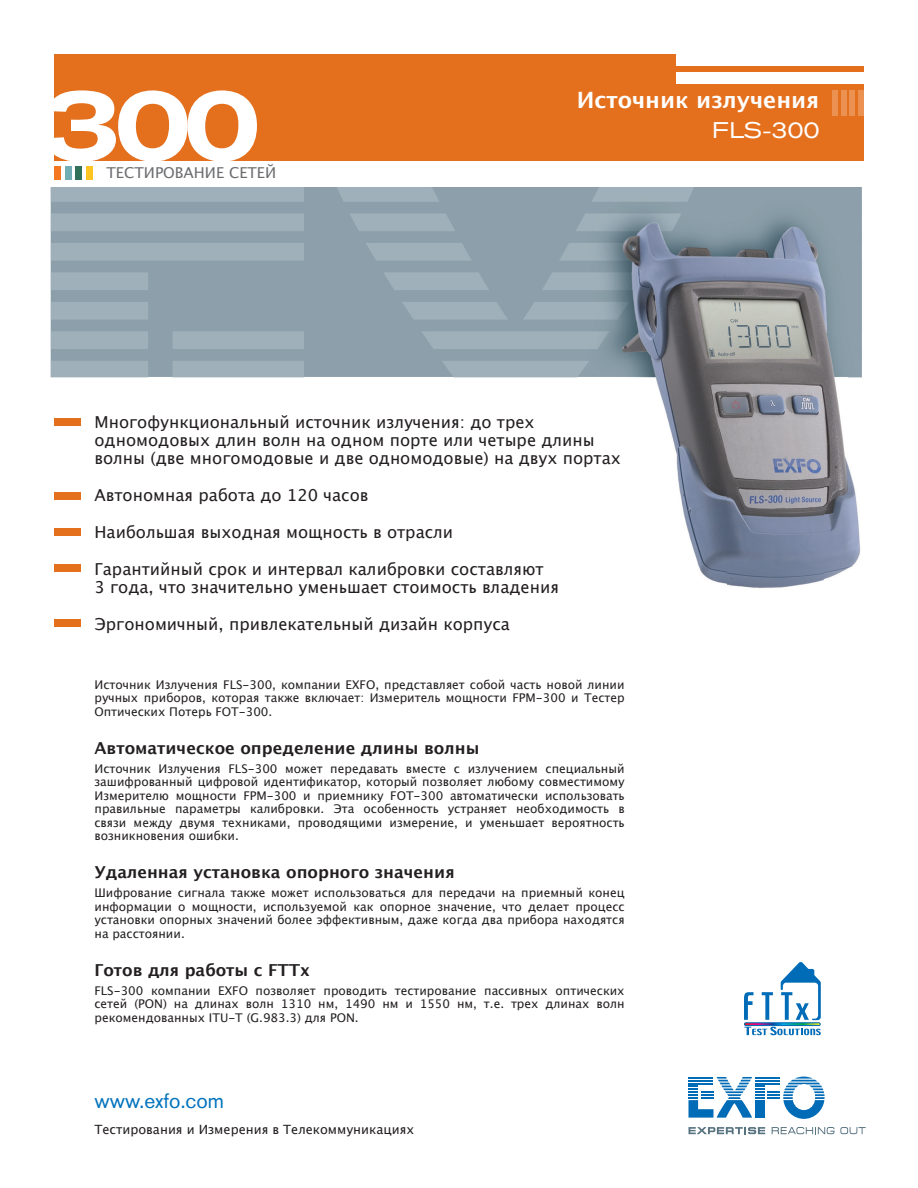
<style>
.page{position:relative;width:918px;height:1188px;background:#fff}
.page>*{position:absolute;margin:0;border:0;box-sizing:border-box;transform-origin:0 0}
.t1{font:500 expanded 105px "Akzidenz Grotesk BE";color:#fff}
.t2{font:700 22.5px "Lucida Grande";color:#fff}
.t3{font:expanded 22.5px "Akzidenz Grotesk BE";color:#fff}
.t4{font:21px "Akzidenz Grotesk BE";color:#0072bc}
.t5{font:16.5px/18px "Lucida Grande";color:#231f20}
.t6{font:700 16.5px "Lucida Grande";color:#231f20}
.t7{font:15px "Lucida Grande";color:#6c6d70}
.t8{font:12.75px "Lucida Grande";color:#231f20}
.t9{font:12px/13.5px "Lucida Grande";color:#231f20;text-align:justify}
</style>
<div class="page">
<img style="left:51px;top:187px;width:811px;height:401px">
<div style="left:54px;top:54px;width:810px;height:106px;background:#e4701e"></div>
<div style="left:676px;top:54px;width:188px;height:12px;background:#fff"></div>
<div style="left:676px;top:72px;width:188px;height:12px;background:#fff"></div>
<div style="left:859px;top:90px;width:5px;height:26px;background:#eb9252"></div>
<div style="left:850px;top:90px;width:5px;height:26px;background:#eb9252"></div>
<div style="left:841px;top:90px;width:5px;height:26px;background:#eb9252"></div>
<div style="left:832px;top:90px;width:5px;height:26px;background:#eb9252"></div>
<svg style="left:689px;top:1077px;width:136px;height:42px"></svg>
<svg style="left:772px;top:1127px;width:94px;height:7px"></svg>
<svg style="left:689px;top:1127px;width:76px;height:7px"></svg>
<div style="left:54px;top:419px;width:27px;height:7px;background:#e4701e"></div>
<div style="left:54px;top:166px;width:7px;height:14px;background:#f47721"></div>
<div style="left:65px;top:166px;width:7px;height:14px;background:#72aeb6"></div>
<div style="left:76px;top:166px;width:6px;height:14px;background:#327159"></div>
<div style="left:86px;top:166px;width:7px;height:14px;background:#fec422"></div>
<div style="left:54px;top:493px;width:27px;height:7px;background:#e4701e"></div>
<div style="left:54px;top:565px;width:27px;height:7px;background:#e4701e"></div>
<div style="left:54px;top:619px;width:27px;height:8px;background:#e4701e"></div>
<svg style="left:744px;top:992px;width:10px;height:28px"></svg>
<svg style="left:762px;top:992px;width:11px;height:28px"></svg>
<svg style="left:744px;top:1027px;width:77px;height:8px"></svg>
<div style="left:744px;top:1023px;width:76px;height:3px;border:1px solid #006bb6"></div>
<svg style="left:781px;top:962px;width:40px;height:58px"></svg>
<div style="left:54px;top:528px;width:27px;height:8px;background:#e4701e"></div>
<h1 class="t1" style="left:42px;top:86px;width:221px">300</h1>
<p class="t7" style="left:106px;top:164px;width:171px">ТЕСТИРОВАНИЕ СЕТЕЙ</p>
<h2 class="t2" style="left:577px;top:86px;width:244px">Источник излучения</h2>
<h2 class="t3" style="left:712px;top:122px;width:109px">FLS-300</h2>
<h3 class="t5" style="left:94px;top:413px;width:528px">Многофункциональный источник излучения: до трех одномодовых длин волн на одном порте или четыре длины волны (две многомодовые и две одномодовые) на двух портах</h3>
<h3 class="t5" style="left:94px;top:486px;width:275px">Автономная работа до 120 часов</h3>
<h3 class="t5" style="left:94px;top:523px;width:360px">Наибольшая выходная мощность в отрасли</h3>
<h3 class="t5" style="left:94px;top:560px;width:466px">Гарантийный срок и интервал калибровки составляют<br>3 года, что значительно уменьшает стоимость владения</h3>
<h3 class="t5" style="left:94px;top:615px;width:417px">Эргономичный, привлекательный дизайн корпуса</h3>
<p class="t9" style="left:94px;top:677px;width:532px">Источник Излучения FLS-300, компании EXFO, представляет собой часть новой линии ручных приборов, которая также включает: Измеритель мощности FPM-300 и Тестер Оптических Потерь FOT-300.</p>
<h3 class="t6" style="left:94px;top:738px;width:386px">Автоматическое определение длины волны</h3>
<p class="t9" style="left:94px;top:761px;width:532px">Источник Излучения FLS-300 может передавать вместе с излучением специальный зашифрованный цифровой идентификатор, который позволяет любому совместимому Измерителю мощности FPM-300 и приемнику FOT-300 автоматически использовать правильные параметры калибровки. Эта особенность устраняет необходимость в связи между двумя техниками, проводящими измерение, и уменьшает вероятность возникновения ошибки.</p>
<h3 class="t6" style="left:94px;top:862px;width:362px">Удаленная установка опорного значения</h3>
<p class="t9" style="left:94px;top:886px;width:532px">Шифрование сигнала также может использоваться для передачи на приемный конец информации о мощности, используемой как опорное значение, что делает процесс установки опорных значений более эффективным, даже когда два прибора находятся на расстоянии.</p>
<h3 class="t6" style="left:94px;top:960px;width:217px">Готов для работы с FTTx</h3>
<p class="t9" style="left:94px;top:983px;width:532px">FLS-300 компании EXFO позволяет проводить тестирование пассивных оптических сетей (PON) на длинах волн 1310 нм, 1490 нм и 1550 нм, т.е. трех длинах волн рекомендованных ITU-T (G.983.3) для PON.</p>
<h3 class="t4" style="left:94px;top:1094px;width:131px">www.exfo.com</h3>
<p class="t8" style="left:94px;top:1122px;width:321px">Тестирования и Измерения в Телекоммуникациях</p>
</div>
